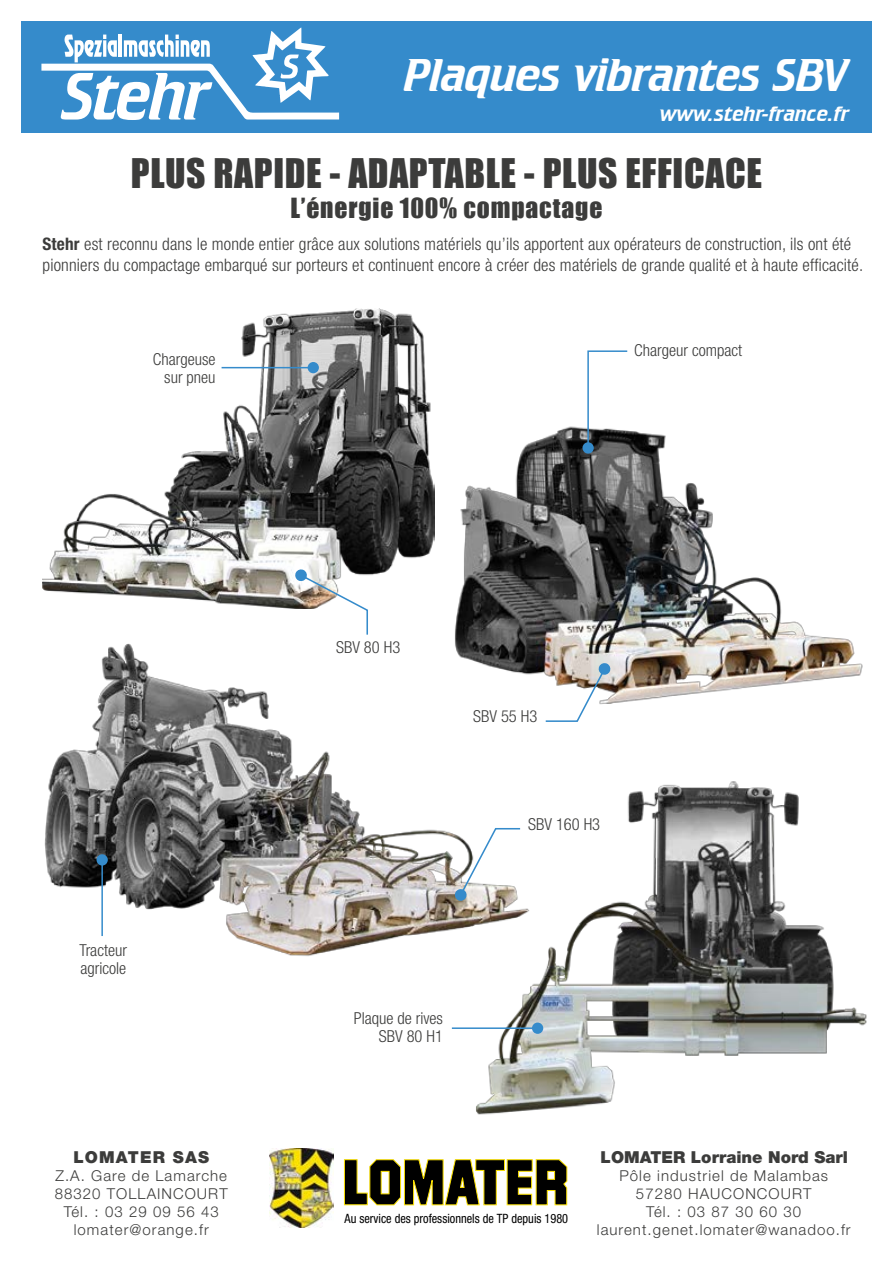
<style>
.page{position:relative;width:893px;height:1263px;background:#fff}
.page>*{position:absolute;margin:0;border:0;box-sizing:border-box;transform-origin:0 0}
.t1{font:italic 46.5px "Crillee BT";letter-spacing:-.02em;color:#fff}
.t2{font:37.5px "Impact";letter-spacing:.015em;color:#3c3c3b}
.t3{font:25.5px "Impact";letter-spacing:.035em;color:#3c3c3b}
.t4{font:italic 21px "Crillee BT";color:#fff}
.t5{font:300 condensed 17.25px/21px "Helvetica Neue LT Std";letter-spacing:.01em;color:#3c3c3b}
.t6{font:300 condensed 16.5px/18px "Helvetica Neue LT Std";color:#3c3c3b;text-align:right}
.t7{font:900 16.5px "Helvetica Neue LT Std";color:#3c3c3b}
.t8{font:900 16.5px "Helvetica Neue LT Std";letter-spacing:.07em;color:#3c3c3b}
.t9{font:300 15px/18px "Helvetica Neue LT Std";letter-spacing:.07em;color:#3c3c3b;text-align:center}
.t10{font:condensed 12.9px "Helvetica Neue LT Std";color:#000;scale:.96 1}
.s1{font-weight:700}
</style>
<div class="page">
<img style="left:476px;top:781px;width:391px;height:334px">
<div style="left:21px;top:21px;width:851px;height:112px;background:#358bcb"></div>
<svg style="left:41px;top:27px;width:298px;height:93px"></svg>
<img style="left:42px;top:308px;width:393px;height:300px">
<img style="left:44px;top:643px;width:492px;height:318px">
<img style="left:446px;top:426px;width:417px;height:287px">
<hr style="left:101px;top:860px;width:2px;height:76px;background:#358bcb">
<div style="left:97px;top:854px;width:11px;height:11px;background:#358bcb;border-radius:50%"></div>
<hr style="left:222px;top:367px;width:92px;height:1px;background:#358bcb">
<div style="left:308px;top:362px;width:11px;height:11px;background:#358bcb;border-radius:50%"></div>
<svg style="left:587px;top:350px;width:42px;height:100px"></svg>
<div style="left:582px;top:442px;width:12px;height:12px;background:#358bcb;border-radius:50%"></div>
<svg style="left:544px;top:662px;width:67px;height:60px"></svg>
<svg style="left:294px;top:569px;width:75px;height:66px"></svg>
<svg style="left:454px;top:827px;width:68px;height:74px"></svg>
<svg style="left:343px;top:1159px;width:225px;height:47px"></svg>
<hr style="left:452px;top:1027px;width:86px;height:2px;background:#358bcb">
<div style="left:532px;top:1022px;width:11px;height:12px;background:#358bcb;border-radius:50%"></div>
<img style="left:269px;top:1148px;width:65px;height:79px">
<h1 class="t1" style="left:404px;top:46px;width:445px">Plaques vibrantes SBV</h1>
<p class="t4" style="left:660px;top:101px;width:190px">www.stehr-france.fr</p>
<h2 class="t2" style="left:131px;top:144px;width:633px">PLUS RAPIDE - ADAPTABLE - PLUS EFFICACE</h2>
<h3 class="t3" style="left:291px;top:188px;width:313px">L’énergie 100% compactage</h3>
<p class="t5" style="left:43px;top:234px;width:822px"><span class="s1">Stehr</span> est reconnu dans le monde entier grâce aux solutions matériels qu’ils apportent aux opérateurs de construction, ils ont été pionniers du compactage embarqué sur porteurs et continuent encore à créer des matériels de grande qualité et à haute efficacité.</p>
<p class="t6" style="left:153px;top:350px;width:64px">Chargeuse sur pneu</p>
<p class="t6" style="left:80px;top:941px;width:49px;text-align:left">Tracteur agricole</p>
<p class="t8" style="left:73px;top:1148px;width:137px">LOMATER SAS</p>
<p class="t9" style="left:55px;top:1167px;width:175px">Z.A. Gare de Lamarche<br>88320 TOLLAINCOURT<br>Tél. : 03 29 09 56 43 lomater@orange.fr</p>
<p class="t6" style="left:634px;top:341px;width:109px">Chargeur compact</p>
<p class="t6" style="left:336px;top:638px;width:66px">SBV 80 H3</p>
<p class="t6" style="left:473px;top:707px;width:66px">SBV 55 H3</p>
<p class="t6" style="left:528px;top:815px;width:73px">SBV 160 H3</p>
<p class="t6" style="left:354px;top:1009px;width:91px">Plaque de rives<br>SBV 80 H1</p>
<p class="t10" style="left:345px;top:1211px;width:234px">Au service des professionnels de TP depuis 1980</p>
<p class="t7" style="left:601px;top:1148px;width:249px">LOMATER Lorraine Nord Sarl</p>
<p class="t9" style="left:597px;top:1167px;width:255px">Pôle industriel de Malambas<br>57280 HAUCONCOURT<br>Tél. : 03 87 30 60 30 laurent.genet.lomater@wanadoo.fr</p>
</div>
